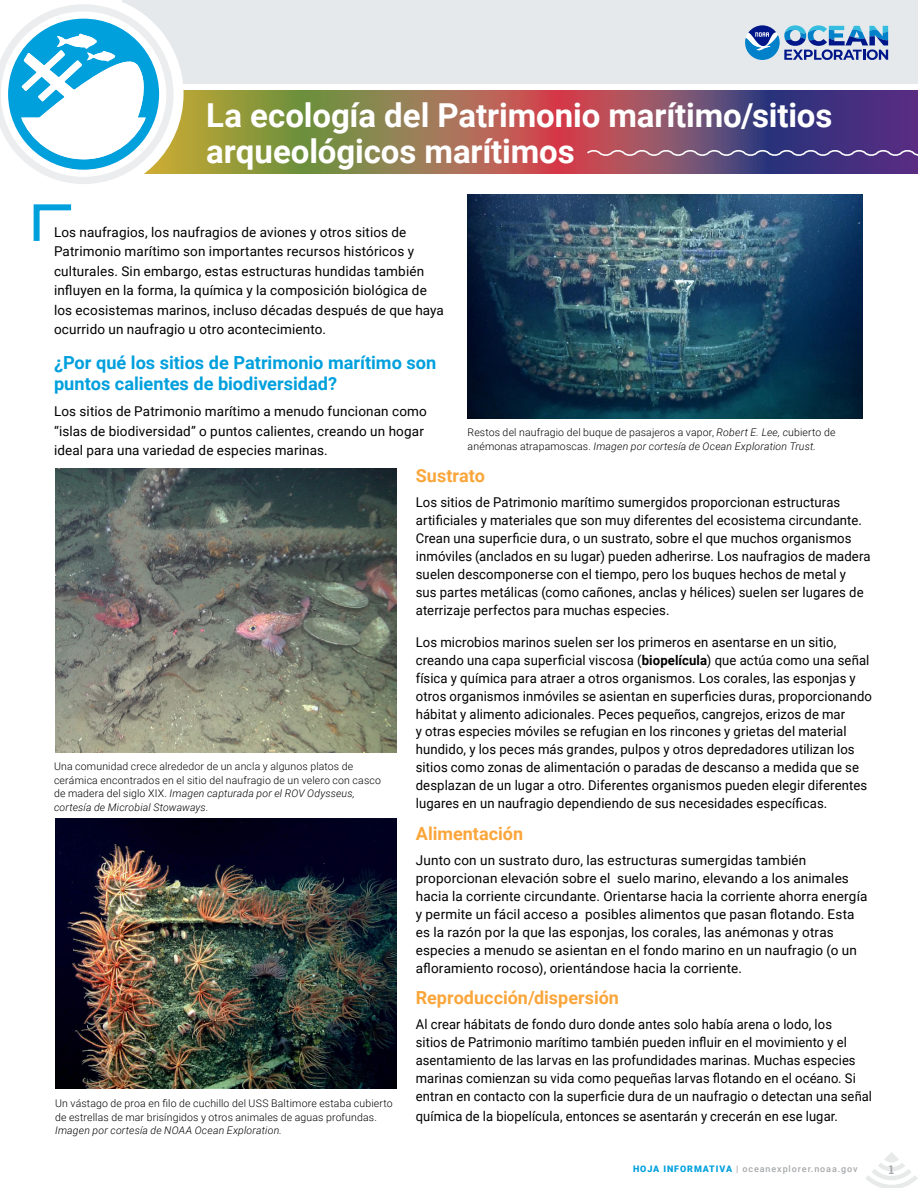
<style>
.page{position:relative;width:918px;height:1188px;background:#fff}
.page>*{position:absolute;margin:0;border:0;box-sizing:border-box;transform-origin:0 0}
.t1{font:700 33px/36px "Roboto";letter-spacing:-.005em;color:#fff}
.Page_Sub-headers__h3{font:700 18px/21px "Roboto";color:#00a0dd}
.Page_Body__P{font:700 18px "Roboto";color:#faa63b}
.Page_Body__P-2{font:13.5px/18px "Roboto";letter-spacing:.01em;color:#000}
.Page_Body__P-3{font:13.5px/18px "Roboto";letter-spacing:.01em;color:#000;scale:.96 1}
.t2{font:700 12px "Roboto Slab";color:#a7a9ac}
.Photo_captions{font:300 10.5px/13.5px "Roboto";letter-spacing:.015em;color:#000}
.t3{font:500 9px "Roboto";letter-spacing:.1em;color:#a7a9ac}
.s1{font-style:italic}
.s2{font-weight:700}
.s3{font-weight:900;color:#00a0dd}
</style>
<div class="page">
<div style="left:122px;top:0;width:796px;height:84px;background:#e6e9eb"></div>
<svg style="left:184px;top:90px;width:734px;height:84px;background:#86625b"></svg>
<svg style="left:585px;top:148px;width:333px;height:10px;background:#7f618c"></svg>
<svg style="left:865px;top:1152px;width:53px;height:36px"></svg>
<svg style="left:33px;top:204px;width:39px;height:37px"></svg>
<img style="left:468px;top:194px;width:395px;height:224px">
<img style="left:55px;top:469px;width:341px;height:284px">
<img style="left:55px;top:819px;width:341px;height:269px">
<svg style="left:745px;top:25px;width:143px;height:35px"></svg>
<svg style="left:0;top:2px;width:184px;height:182px"></svg>
<p class="t1" style="left:206px;top:96px;width:628px">La ecología del Patrimonio marítimo/sitios arqueológicos marítimos</p>
<p class="Page_Body__P-2" style="left:54px;top:222px;width:391px;line-height:19.5px">Los naufragios, los naufragios de aviones y otros sitios de Patrimonio marítimo son importantes recursos históricos y culturales. Sin embargo, estas estructuras hundidas también influyen en la forma, la química y la composición biológica de los ecosistemas marinos, incluso décadas después de que haya ocurrido un naufragio u otro acontecimiento.</p>
<h3 class="Page_Sub-headers__h3" style="left:54px;top:351px;width:384px">¿Por qué los sitios de Patrimonio marítimo son puntos calientes de biodiversidad?</h3>
<p class="Page_Body__P-2" style="left:54px;top:401px;width:374px;line-height:19.5px">Los sitios de Patrimonio marítimo a menudo funcionan como “islas de biodiversidad” o puntos calientes, creando un hogar ideal para una variedad de especies marinas.</p>
<p class="Photo_captions" style="left:468px;top:425px;width:369px">Restos del naufragio del buque de pasajeros a vapor, <span class="s1">Robert E. Lee, c</span>ubierto de anémonas atrapamoscas. <span class="s1">Imagen por cortesía de Ocean Exploration Trust.</span></p>
<p class="Page_Body__P" style="left:416px;top:463px;width:71px">Sustrato</p>
<p class="Page_Body__P-2" style="left:416px;top:493px;width:456px">Los sitios de Patrimonio marítimo sumergidos proporcionan estructuras artificiales y materiales que son muy diferentes del ecosistema circundante.<br>Crean una superficie dura, o un sustrato, sobre el que muchos organismos inmóviles (anclados en su lugar) pueden adherirse. Los naufragios de madera suelen descomponerse con el tiempo, pero los buques hechos de metal y<br>sus partes metálicas (como cañones, anclas y hélices) suelen ser lugares de aterrizaje perfectos para muchas especies.</p>
<p class="Page_Body__P-2" style="left:416px;top:632px;width:458px">Los microbios marinos suelen ser los primeros en asentarse en un sitio, creando una capa superficial viscosa (<span class="s2">biopelícula</span>) que actúa como una señal física y química para atraer a otros organismos. Los corales, las esponjas y otros organismos inmóviles se asientan en superficies duras, proporcionando hábitat y alimento adicionales. Peces pequeños, cangrejos, erizos de mar<br>y otras especies móviles se refugian en los rincones y grietas del material hundido, y los peces más grandes, pulpos y otros depredadores utilizan los sitios como zonas de alimentación o paradas de descanso a medida que se desplazan de un lugar a otro. Diferentes organismos pueden elegir diferentes lugares en un naufragio dependiendo de sus necesidades específicas.</p>
<p class="Page_Body__P" style="left:416px;top:821px;width:109px">Alimentación</p>
<p class="Page_Body__P-2" style="left:416px;top:851px;width:453px">Junto con un sustrato duro, las estructuras sumergidas también proporcionan elevación sobre el suelo marino, elevando a los animales hacia la corriente circundante. Orientarse hacia la corriente ahorra energía y permite un fácil acceso a posibles alimentos que pasan flotando. Esta es la razón por la que las esponjas, los corales, las anémonas y otras especies a menudo se asientan en el fondo marino en un naufragio (o un afloramiento rocoso), orientándose hacia la corriente.</p>
<p class="Page_Body__P" style="left:416px;top:985px;width:205px">Reproducción/dispersión</p>
<p class="Page_Body__P-3" style="left:416px;top:1015px;width:477px">Al crear hábitats de fondo duro donde antes solo había arena o lodo, los<br>sitios de Patrimonio marítimo también pueden influir en el movimiento y el asentamiento de las larvas en las profundidades marinas. Muchas especies marinas comienzan su vida como pequeñas larvas flotando en el océano. Si entran en contacto con la superficie dura de un naufragio o detectan una señal</p>
<p class="Page_Body__P-3" style="left:416px;top:1106px;width:441px">química de la biopelícula, entonces se asentarán y crecerán en ese lugar.</p>
<p class="Photo_captions" style="left:54px;top:759px;width:328px">Una comunidad crece alrededor de un ancla y algunos platos de cerámica encontrados en el sitio del naufragio de un velero con casco de madera del siglo XIX. <span class="s1">Imagen capturada por el ROV Odysseus, cortesía de Microbial Stowaways.</span></p>
<p class="Photo_captions" style="left:55px;top:1096px;width:339px">Un vástago de proa en filo de cuchillo del USS Baltimore estaba cubierto de estrellas de mar brisíngidos y otros animales de aguas profundas.<br><span class="s1">Imagen por cortesía de NOAA Ocean Exploration.</span></p>
<p class="t3" style="left:633px;top:1162px;width:226px"><span class="s3">HOJA INFORMATIVA</span> | oceanexplorer.noaa.gov</p>
<p class="t2" style="left:889px;top:1161px;width:7px">1</p>
</div>
